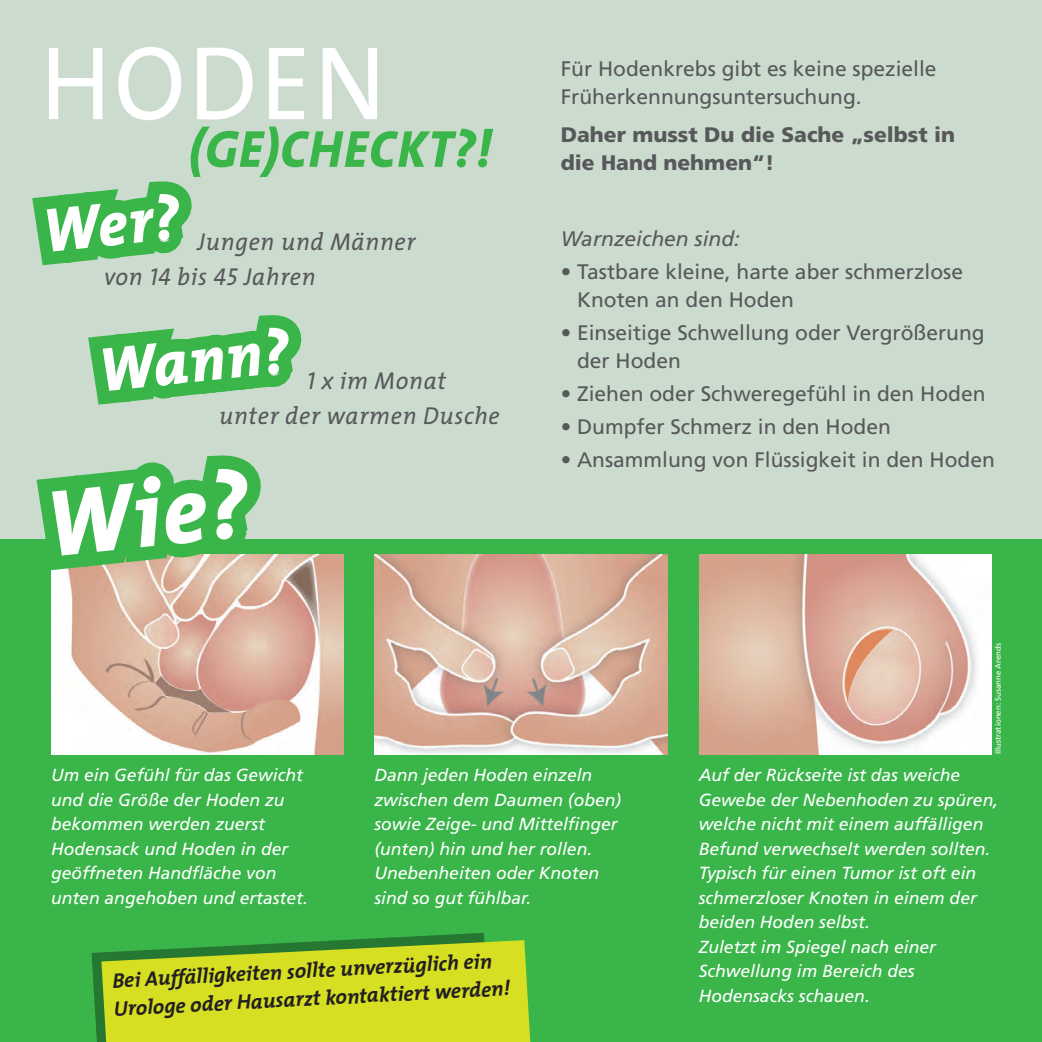
<style>
.page{position:relative;width:1042px;height:1042px;background:#fff}
.page>*{position:absolute;margin:0;border:0;box-sizing:border-box;transform-origin:0 0}
.t1{font:105.52px "The Mix";letter-spacing:.03em;color:#fff;scale:.96 1}
.t2{font:italic 800 95.55px "The Mix";color:#fff;scale:.96 1}
.t3{font:italic 800 63px "The Mix";color:#fff;scale:.96 1}
.t4{font:italic 800 52.5px "The Mix";letter-spacing:.02em;color:#3ab54a;scale:.96 1}
.t5{font:italic 24.5px/35px "The Mix";letter-spacing:.03em;color:#57585a;scale:.96 1}
.t6{font:21px/28px "Frutiger";color:#57585a}
.t7{font:italic 700 21px/28px "The Mix";color:#231f20}
.t8{font:900 21px/28px "Frutiger";color:#57585a}
.t9{font:italic 21px "Frutiger";color:#57585a}
.t10{font:italic 17.5px/24.5px "Frutiger";color:#fff}
.t11{font:7.88px "Frutiger";color:#fff}
.s1{font-family:"The Mix Caps"}
</style>
<div class="page">
<div style="left:0;top:533px;width:1042px;height:509px;background:#3ab54a"></div>
<div style="left:0;top:0;width:1042px;height:538px;background:#cbdbce"></div>
<img style="left:374px;top:554px;width:293px;height:200px">
<img style="left:699px;top:554px;width:292px;height:200px">
<svg style="left:18px;top:193px;width:56px;height:562px"></svg>
<svg style="left:188px;top:193px;width:4px;height:25px"></svg>
<svg style="left:74px;top:181px;width:114px;height:777px"></svg>
<svg style="left:132px;top:304px;width:170px;height:107px"></svg>
<img style="left:51px;top:554px;width:293px;height:200px">
<svg style="left:21px;top:444px;width:256px;height:141px"></svg>
<svg style="left:92px;top:933px;width:393px;height:109px"></svg>
<svg style="left:101px;top:940px;width:429px;height:102px;background:#c2d523"></svg>
<h1 class="t1" style="left:40px;top:-4px;width:361px">HODEN</h1>
<h3 class="t4" style="left:189px;top:105px;width:317px">(GE)CHECKT?!</h3>
<h3 class="t3" style="left:37px;top:178px;width:144px;rotate:-6deg">Wer?</h3>
<h3 class="t5" style="left:104px;top:223px;width:326px;text-indent:93px">Jungen und Männer von <span class="s1">14</span> bis <span class="s1">45</span> Jahren</h3>
<h3 class="t3" style="left:93px;top:318px;width:201px;rotate:-6deg">Wann?</h3>
<h3 class="t5" style="left:219px;top:362px;width:294px;text-indent:87px"><span class="s1">1</span> x im Monat unter der warmen Dusche</h3>
<h2 class="t2" style="left:37px;top:445px;width:213px;rotate:-6deg">Wie?</h2>
<p class="t6" style="left:561px;top:54px;width:377px">Für Hodenkrebs gibt es keine spezielle<br>Früherkennungsuntersuchung.</p>
<p class="t8" style="left:561px;top:120px;width:396px">Daher musst Du die Sache „selbst in die Hand nehmen“!</p>
<p class="t9" style="left:561px;top:226px;width:181px">Warnzeichen sind:</p>
<p class="t6" style="left:577px;top:257px;width:387px;text-indent:-16px">• Tastbare kleine, harte aber schmerzlose<br>Knoten an den Hoden</p>
<p class="t6" style="left:577px;top:318px;width:409px;text-indent:-16px">• Einseitige Schwellung oder Vergrößerung der Hoden</p>
<p class="t6" style="left:561px;top:379px;width:426px">• Ziehen oder Schweregefühl in den Hoden</p>
<p class="t6" style="left:561px;top:412px;width:332px">• Dumpfer Schmerz in den Hoden</p>
<p class="t6" style="left:561px;top:445px;width:436px">• Ansammlung von Flüssigkeit in den Hoden</p>
<p class="t11" style="left:993px;top:754px;width:113px;rotate:-90deg">Illustrationen: Susanne Arends</p>
<p class="t10" style="left:51px;top:763px;width:258px">Um ein Gefühl für das Gewicht und die Größe der Hoden zu bekommen werden zuerst<br>Hodensack und Hoden in der geöffneten Handfläche von unten angehoben und ertastet.</p>
<p class="t10" style="left:374px;top:763px;width:248px">Dann jeden Hoden einzeln zwischen dem Daumen (oben) sowie Zeige- und Mittelfinger (unten) hin und her rollen.<br>Unebenheiten oder Knoten sind so gut fühlbar.</p>
<p class="t10" style="left:699px;top:763px;width:301px">Auf der Rückseite ist das weiche<br>Gewebe der Nebenhoden zu spüren, welche nicht mit einem auffälligen<br>Befund verwechselt werden sollten.<br>Typisch für einen Tumor ist oft ein schmerzloser Knoten in einem der beiden Hoden selbst.<br>Zuletzt im Spiegel nach einer<br>Schwellung im Bereich des<br>Hodensacks schauen.</p>
<p class="t7" style="left:112px;top:966px;width:398px;rotate:-3deg">Bei Auffälligkeiten sollte unverzüglich ein<br>Urologe oder Hausarzt kontaktiert werden!</p>
</div>
